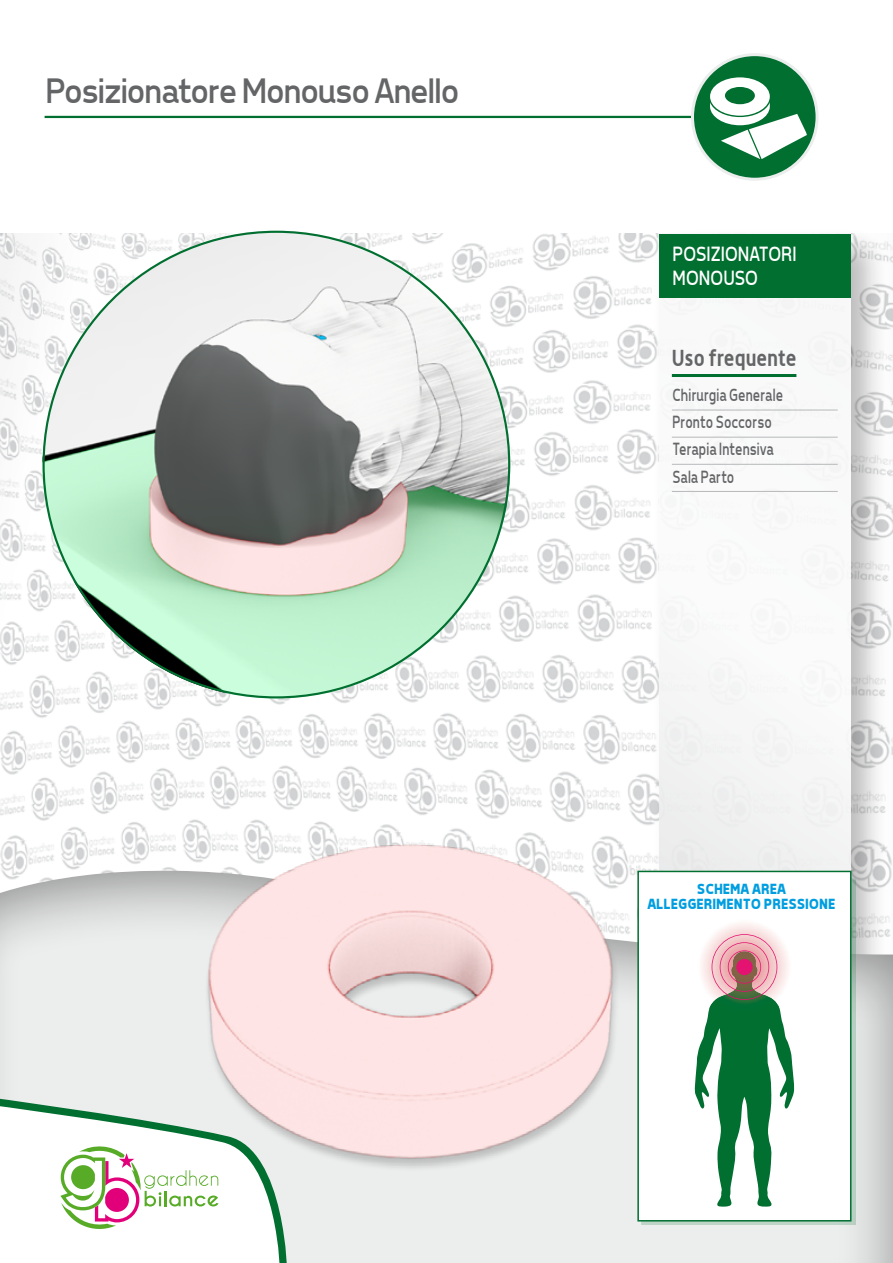
<style>
.page{position:relative;width:893px;height:1263px;background:#fff}
.page>*{position:absolute;margin:0;border:0;box-sizing:border-box;transform-origin:0 0}
.t1{font:36px "Tepeno Sans";letter-spacing:-.025em;color:#646567}
.t2{font:700 22.5px "Alwyn";color:#646567;scale:.9 1}
.t3{font:21px/23.7px "Tepeno Sans";letter-spacing:.01em;color:#fff;scale:.9 1}
.t4{font:18px/27.2px "Tepeno Sans";letter-spacing:.01em;color:#646567;scale:.8 1}
.t5{font:700 15px/15px "Tepeno Sans";color:#009ee0;text-align:center}
</style>
<div class="page">
<img style="left:0;top:234px;width:893px;height:627px">
<img style="left:43px;top:231px;width:467px;height:467px;border-radius:234px">
<div style="left:651px;top:225px;width:238px;height:955px;background:#000;opacity:.3"></div>
<div style="left:659px;top:234px;width:191px;height:908px;background:#f9f9f9"></div>
<hr style="left:672px;top:374px;width:124px;height:3px;background:#006f30">
<hr style="left:672px;top:410px;width:166px;height:1px;background:#b6b8b9">
<hr style="left:672px;top:437px;width:166px;height:1px;background:#b6b8b9">
<hr style="left:672px;top:464px;width:166px;height:1px;background:#b6b8b9">
<hr style="left:672px;top:491px;width:166px;height:1px;background:#b6b8b9">
<div style="left:659px;top:234px;width:191px;height:63px;background:#006f30"></div>
<div style="left:0;top:861px;width:893px;height:402px;background:#000;opacity:.4"></div>
<hr style="left:45px;top:116px;width:671px;height:2px;background:#006f30">
<img style="left:0;top:627px;width:829px;height:636px">
<svg style="left:692px;top:54px;width:126px;height:126px;background:#1f7f49"></svg>
<div style="left:691px;top:53px;width:128px;height:128px;border:3px solid #eceded;border-radius:50%"></div>
<svg style="left:710px;top:77px;width:97px;height:82px"></svg>
<div style="left:641px;top:878px;width:215px;height:347px;background:#006f30;opacity:.2"></div>
<div style="left:637px;top:871px;width:214px;height:350px;background:#fff;border:2px solid #006f30"></div>
<svg style="left:0;top:1097px;width:288px;height:166px;background:#dadfdb"></svg>
<svg style="left:0;top:1104px;width:281px;height:159px"></svg>
<svg style="left:695px;top:934px;width:99px;height:273px"></svg>
<div style="left:736px;top:959px;width:17px;height:16px;background:#e41270;border-radius:50%"></div>
<h1 class="t1" style="left:44px;top:70px;width:415px">Posizionatore Monouso Anello</h1>
<p class="t3" style="left:672px;top:242px;width:139px">POSIZIONATORI<br>MONOUSO</p>
<p class="t2" style="left:672px;top:343px;width:140px">Uso frequente</p>
<p class="t4" style="left:672px;top:381px;width:140px">Chirurgia Generale<br>Pronto Soccorso<br>Terapia Intensiva<br>Sala Parto</p>
<p class="t5" style="left:647px;top:881px;width:189px">SCHEMA AREA<br>ALLEGGERIMENTO PRESSIONE</p>
</div>
